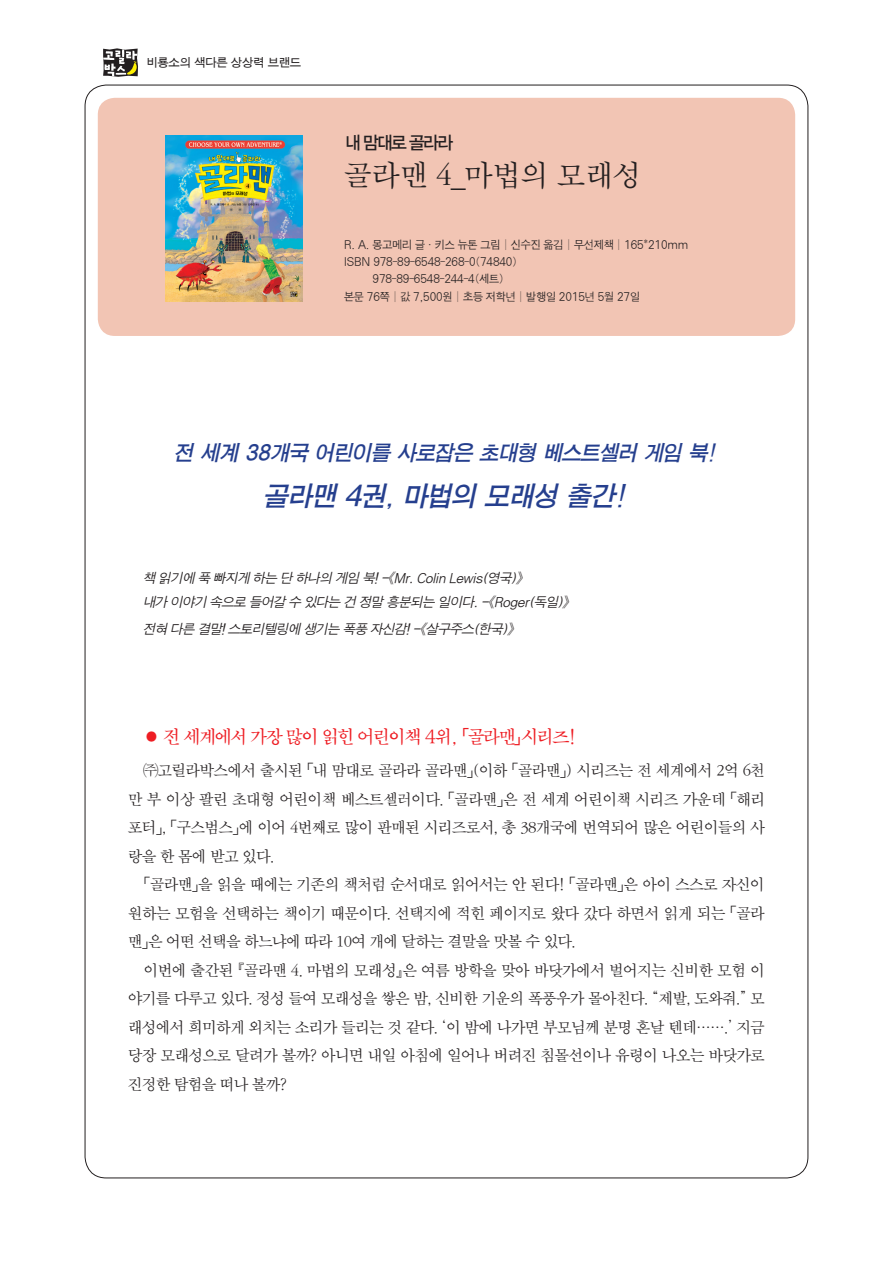
<style>
.page{position:relative;width:893px;height:1263px;background:#fff}
.page>*{position:absolute;margin:0;border:0;box-sizing:border-box;transform-origin:0 0}
.t1{font:30px "SMSS Myung Jo 10 Std";letter-spacing:-.07em;color:#231f20}
.t2{font:italic 27px "SMT Gothic Std";color:#253f8e}
.t3{font:italic 21px "SMT Gothic Std";color:#253f8e}
.t4{font:18px "SMT Myung Jo Std";letter-spacing:-.09em;color:#ee1d23;scale:.95 1}
.t5{font:18px "YDVYGO13";letter-spacing:-.095em;color:#231f20;scale:.95 1}
.t6{font:15.75px/28.5px "SMSS Myung Jo 10 Std";letter-spacing:-.095em;color:#231f20;text-align:justify}
.t7{font:italic 13.5px/24px "SMSJ Gothic Std";color:#231f20}
.t8{font:12px "SMJ Gothic 10 Std";letter-spacing:-.075em;color:#231f20}
.t9{font:11.25px "SMJ Gothic Std";letter-spacing:-.075em;color:#231f20;scale:.95 1}
</style>
<div class="page">
<div style="left:98px;top:98px;width:697px;height:238px;background:#f2c5b4;border-radius:17px"></div>
<svg style="left:103px;top:48px;width:35px;height:29px"></svg>
<img style="left:166px;top:135px;width:136px;height:166px">
<p class="t8" style="left:146px;top:57px;width:157px">비룡소의 색다른 상상력 브랜드</p>
<p class="t5" style="left:345px;top:131px;width:115px">내 맘대로 골라라</p>
<h1 class="t1" style="left:343px;top:160px;width:301px">골라맨 4_마법의 모래성</h1>
<p class="t9" style="left:344px;top:239px;width:365px">R. A. 몽고메리 글·키스 뉴톤 그림 | 신수진 옮김 | 무선제책 | 165*210mm</p>
<p class="t9" style="left:344px;top:256px;width:184px">ISBN 978-89-6548-268-0(74840)</p>
<p class="t9" style="left:372px;top:273px;width:140px">978-89-6548-244-4(세트)</p>
<p class="t9" style="left:344px;top:290px;width:314px">본문 76쪽 | 값 7,500원 | 초등 저학년 | 발행일 2015년 5월 27일</p>
<h3 class="t3" style="left:174px;top:442px;width:549px">전 세계 38개국 어린이를 사로잡은 초대형 베스트셀러 게임 북!</h3>
<h2 class="t2" style="left:263px;top:482px;width:372px">골라맨 4권,마법의 모래성 출간!</h2>
<p class="t7" style="left:142px;top:566px;width:431px">책 읽기에 푹 빠지게 하는 단 하나의 게임 북!-《Mr.ColinLewis(영국)》<br>내가 이야기 속으로 들어갈 수 있다는 건 정말 흥분되는 일이다.-《Roger(독일)》</p>
<p class="t7" style="left:142px;top:617px;width:376px">전혀 다른 결말!스토리텔링에 생기는 폭풍 자신감!-《살구주스(한국)》</p>
<p class="t4" style="left:143px;top:728px;width:458px">● 전 세계에서 가장 많이 읽힌 어린이책 4위, 「골라맨」시리즈!</p>
<p class="t6" style="left:128px;top:757px;width:640px;text-indent:16px">㈜고릴라박스에서 출시된 「내 맘대로 골라라 골라맨」(이하 「골라맨」) 시리즈는 전 세계에서 2억 6천 만 부 이상 팔린 초대형 어린이책 베스트셀러이다. 「골라맨」은 전 세계 어린이책 시리즈 가운데 「해리 포터」, 「구스범스」에 이어 4번째로 많이 판매된 시리즈로서, 총 38개국에 번역되어 많은 어린이들의 사 랑을 한 몸에 받고 있다.</p>
<p class="t6" style="left:128px;top:871px;width:639px;text-indent:16px">「골라맨」을 읽을 때에는 기존의 책처럼 순서대로 읽어서는 안 된다! 「골라맨」은 아이 스스로 자신이 원하는 모험을 선택하는 책이기 때문이다. 선택지에 적힌 페이지로 왔다 갔다 하면서 읽게 되는 「골라 맨」은 어떤 선택을 하느냐에 따라 10여 개에 달하는 결말을 맛볼 수 있다.</p>
<p class="t6" style="left:128px;top:956px;width:639px;text-indent:16px">이번에 출간된 『골라맨 4. 마법의 모래성』은 여름 방학을 맞아 바닷가에서 벌어지는 신비한 모험 이 야기를 다루고 있다. 정성 들여 모래성을 쌓은 밤, 신비한 기운의 폭풍우가 몰아친다. “제발, 도와줘.” 모 래성에서 희미하게 외치는 소리가 들리는 것 같다. ‘이 밤에 나가면 부모님께 분명 혼날 텐데…….’ 지금 당장 모래성으로 달려가 볼까? 아니면 내일 아침에 일어나 버려진 침몰선이나 유령이 나오는 바닷가로 진정한 탐험을 떠나 볼까?</p>
</div>
